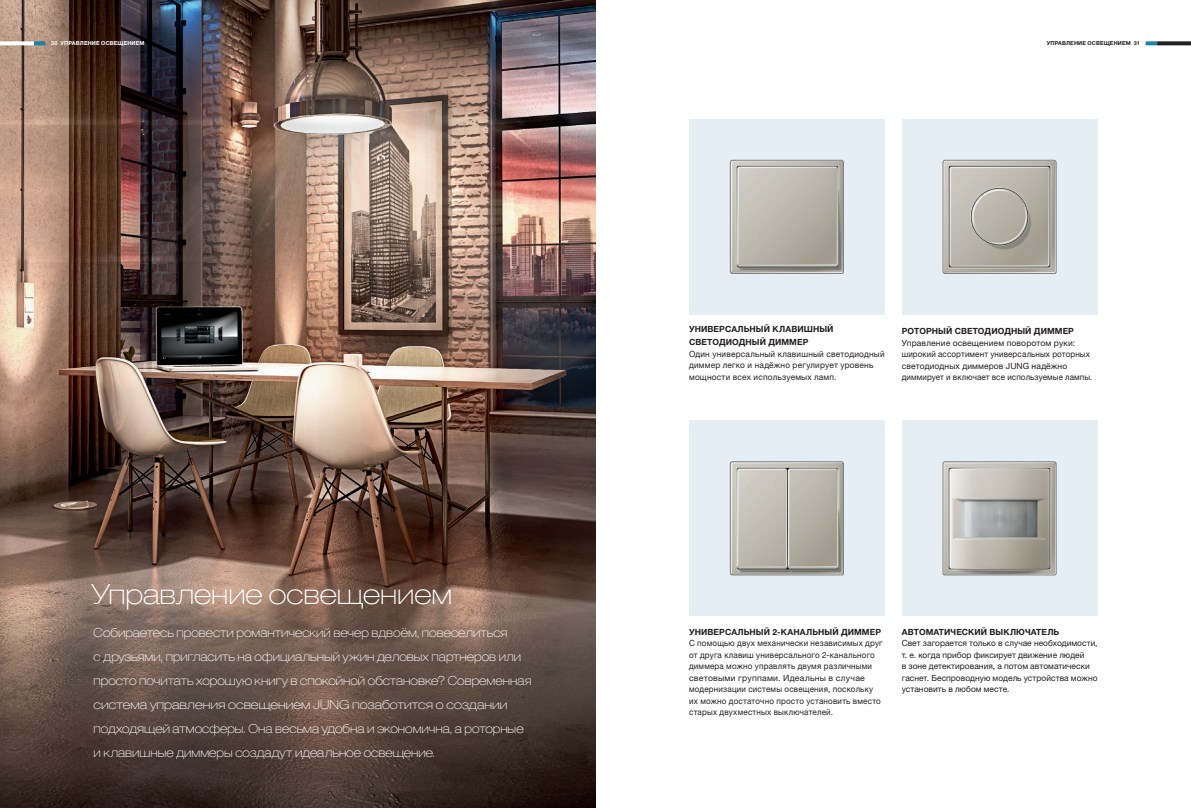
<style>
.page{position:relative;width:1191px;height:808px;background:#fff}
.page>*{position:absolute;margin:0;border:0;box-sizing:border-box;transform-origin:0 0}
.t1{font:100 expanded 28px "Helvetica Neue LTW1 G";color:#fff}
.t2{font:100 expanded 12.5px/24px "Helvetica Neue LTW1 G";color:#fff;scale:.95 1}
.t3{font:8.5px/11.5px "Helvetica Neue LTW1 G";letter-spacing:.015em;color:#231f20}
.t4{font:8.5px/11.5px "Helvetica Neue LTW1 G";letter-spacing:.015em;color:#231f20;scale:.95 1}
.t5{font:700 8.5px/13px "Helvetica Neue LTW1 G";letter-spacing:.01em;color:#231f20}
.t6{font:700 5.5px "Helvetica Neue LTW1 G";letter-spacing:.025em;color:#fff}
.t7{font:700 5.5px "Helvetica Neue LTW1 G";letter-spacing:.02em;color:#231f20}
</style>
<div class="page">
<img style="left:0;top:0;width:595px;height:808px">
<div style="left:689px;top:119px;width:195px;height:196px;background:#e4eef4"></div>
<div style="left:901px;top:119px;width:196px;height:196px;background:#e4eef4"></div>
<div style="left:689px;top:421px;width:195px;height:195px;background:#e4eef4"></div>
<div style="left:901px;top:421px;width:196px;height:195px;background:#e4eef4"></div>
<svg style="left:730px;top:160px;width:113px;height:114px;background:#b6b2a9"></svg>
<svg style="left:942px;top:160px;width:114px;height:114px;background:#b4b0a7"></svg>
<svg style="left:730px;top:461px;width:113px;height:114px;background:#b7b4aa"></svg>
<svg style="left:942px;top:461px;width:114px;height:114px;background:#b1afa9"></svg>
<svg style="left:1145px;top:41px;width:12px;height:4px"></svg>
<svg style="left:1157px;top:41px;width:34px;height:4px"></svg>
<svg style="left:34px;top:41px;width:11px;height:4px"></svg>
<svg style="left:0;top:41px;width:34px;height:4px"></svg>
<p class="t6" style="left:51px;top:40px;width:95px">30 УПРАВЛЕНИЕ ОСВЕЩЕНИЕМ</p>
<p class="t7" style="left:1046px;top:40px;width:95px">УПРАВЛЕНИЕ ОСВЕЩЕНИЕМ 31</p>
<h1 class="t1" style="left:91px;top:577px;width:362px">Управление освещением</h1>
<p class="t2" style="left:94px;top:621px;width:462px">Собираетесь провести романтический вечер вдвоём, повеселиться<br>с друзьями, пригласить на официальный ужин деловых партнеров или просто почитать хорошую книгу в спокойной обстановке? Современная система управления освещением JUNG позаботится о создании подходящей атмосферы. Она весьма удобна и экономична, а роторные и клавишные диммеры создадут идеальное освещение.</p>
<p class="t5" style="left:689px;top:322px;width:146px">УНИВЕРСАЛЬНЫЙ КЛАВИШНЫЙ<br>СВЕТОДИОДНЫЙ ДИММЕР</p>
<p class="t3" style="left:689px;top:348px;width:197px">Один универсальный клавишный светодиодный диммер легко и надёжно регулирует уровень мощности всех используемых ламп.</p>
<p class="t5" style="left:901px;top:324px;width:174px">РОТОРНЫЙ СВЕТОДИОДНЫЙ ДИММЕР</p>
<p class="t3" style="left:901px;top:337px;width:192px">Управление освещением поворотом руки: широкий ассортимент универсальных роторных светодиодных диммеров JUNG надёжно диммирует и включает все используемые лампы.</p>
<p class="t5" style="left:689px;top:625px;width:193px">УНИВЕРСАЛЬНЫЙ 2-КАНАЛЬНЫЙ ДИММЕР</p>
<p class="t4" style="left:689px;top:637px;width:205px">С помощью двух механически независимых друг от друга клавиш универсального 2-канального диммера можно управлять двумя различными световыми группами. Идеальны в случае модернизации системы освещения, поскольку их можно достаточно просто установить вместо старых двухместных выключателей.</p>
<p class="t5" style="left:901px;top:625px;width:159px">АВТОМАТИЧЕСКИЙ ВЫКЛЮЧАТЕЛЬ</p>
<p class="t3" style="left:901px;top:637px;width:197px">Свет загорается только в случае необходимости, т. е. когда прибор фиксирует движение людей<br>в зоне детектирования, а потом автоматически гаснет. Беспроводную модель устройства можно установить в любом месте.</p>
</div>
